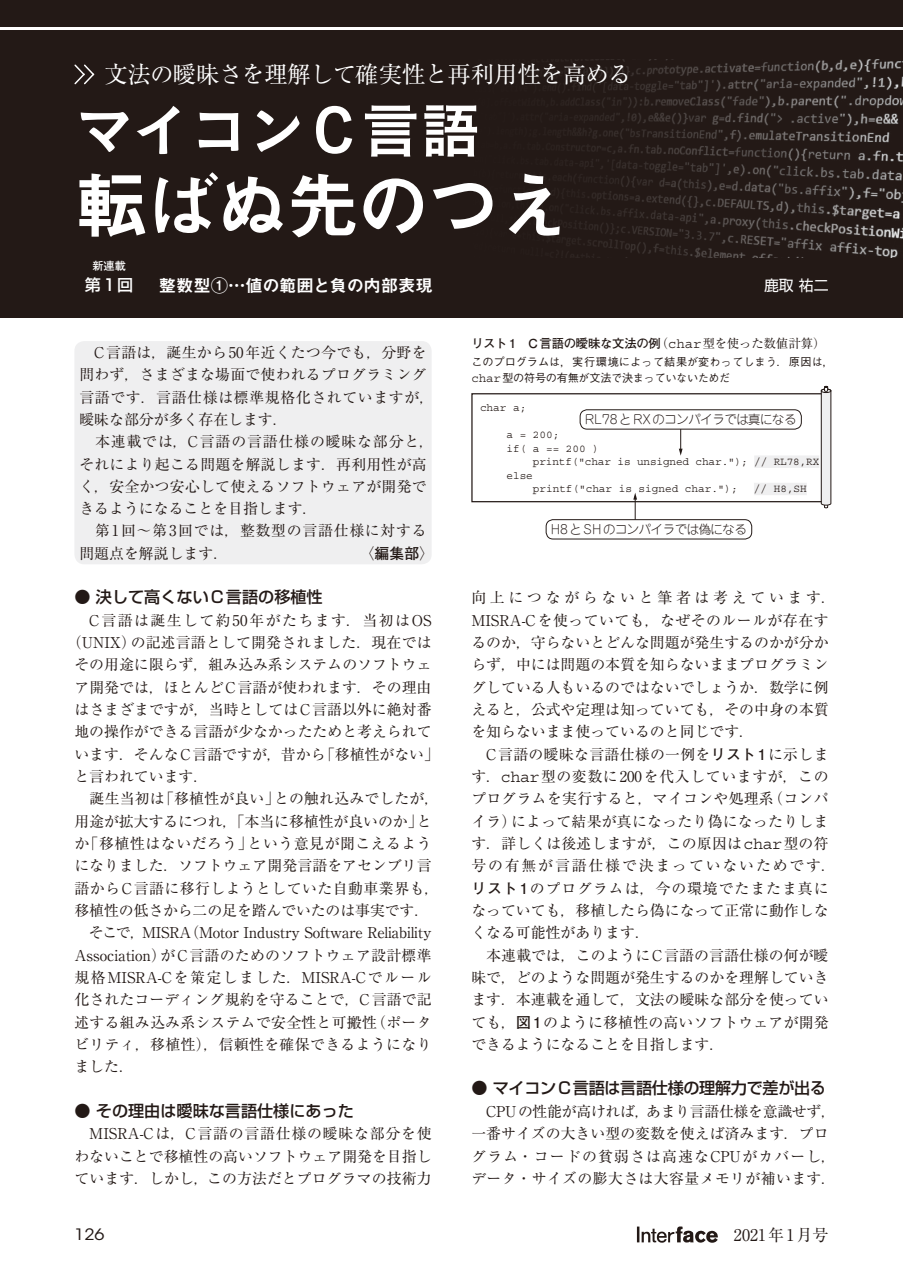
<style>
.page{position:relative;width:903px;height:1275px;background:#fff}
.page>*{position:absolute;margin:0;border:0;box-sizing:border-box;transform-origin:0 0}
.t1{font:73.15px "Midashi Go Pro MB31";letter-spacing:-.035em;color:#fff}
.t2{font:59.5px "Koburina Go Std W6";letter-spacing:-.02em;color:#fff}
.t3{font:23.45px "Ryumin Pro";letter-spacing:-.035em;color:#fff}
.t4{font:17.32px "Midashi Go Pro MB31";color:#fff}
.t5{font:500 16.1px "Shin Go Pro";color:#231916}
.t6{font:500 16.1px "Shin Go Pro";letter-spacing:-.02em;color:#231916}
.t7{font:16.1px "Ryumin Pro";color:#231916}
.t8{font:500 16.1px "Shin Go Pro";color:#fff}
.t9{font:15.58px "ITC Avant Garde Std";color:#231916;scale:1.11 1}
.t10{font:14.88px/22.4px "Ryumin Pro";letter-spacing:.005em;color:#231916}
.t11{font:14.88px "Ryumin Pro";letter-spacing:-.02em;color:#231916}
.t12{font:14.88px "Ryumin Pro";letter-spacing:.095em;color:#231916}
.t13{font:14.88px "Ryumin Pro";letter-spacing:.035em;color:#231916}
.t14{font:14.88px "Ryumin Pro";letter-spacing:.03em;color:#231916}
.t15{font:14.88px "Ryumin Pro";letter-spacing:.025em;color:#231916}
.t16{font:14.88px "Ryumin Pro";letter-spacing:.1em;color:#231916}
.t17{font:700 14.88px "Futo Go B101 Pro";color:#231916}
.t18{font:14.88px "Shin Go Pro";color:#fff}
.t19{font:300 12.42px "Jun 101 Pro";letter-spacing:-.035em;color:#231916}
.t20{font:700 12.42px "Futo Go B101 Pro";letter-spacing:-.035em;color:#231916}
.t21{font:500 11.2px/16.1px "Gothic BBB Pro";letter-spacing:-.005em;color:#231916}
.t22{font:700 11.2px "Futo Go B101 Pro";color:#fff}
.t23{font:11.03px "Courier Std";color:#231916}
.s1{font-family:"Ryumin Pro";font-weight:400}
.s2{font-family:"Courier Std";font-weight:400;font-size:13.83px}
.s3{font-family:"Courier Std";font-weight:400;font-size:12.42px}
.s4{font-family:"Futo Go B101 Pro";font-weight:700}
.s5{font-family:"Courier Std";font-size:16.45px}
</style>
<div class="page">
<svg style="left:637px;top:1226px;width:81px;height:17px"></svg>
<div style="left:74px;top:341px;width:358px;height:223px;background:#efeff0;border-radius:10px"></div>
<div style="left:0;top:0;width:903px;height:313px;background:#231916"></div>
<img style="left:567px;top:60px;width:336px;height:198px">
<div style="left:754px;top:455px;width:65px;height:13px;background:#efeff0"></div>
<div style="left:754px;top:483px;width:53px;height:12px;background:#efeff0"></div>
<div style="left:471px;top:393px;width:357px;height:109px;border:1px solid #231916"></div>
<hr style="left:680px;top:419px;width:1px;height:33px;background:#231916">
<svg style="left:679px;top:449px;width:3px;height:7px"></svg>
<div style="left:580px;top:410px;width:221px;height:19px;background:#fff;border-radius:7px"></div>
<div style="left:580px;top:409px;width:222px;height:20px;border:1px solid #231916;border-radius:7px"></div>
<hr style="left:635px;top:496px;width:1px;height:33px;background:#231916">
<svg style="left:633px;top:493px;width:4px;height:7px"></svg>
<div style="left:546px;top:520px;width:206px;height:19px;background:#fff;border-radius:7px"></div>
<div style="left:546px;top:519px;width:206px;height:20px;border:1px solid #231916;border-radius:7px"></div>
<hr style="left:0;top:27px;width:903px;height:3px;background:#fff">
<svg style="left:820px;top:386px;width:11px;height:122px"></svg>
<hr style="left:0;top:313px;width:902px;height:4px;background:#231916">
<svg style="left:74px;top:64px;width:21px;height:21px"></svg>
<h3 class="t3" style="left:104px;top:56px;width:529px">文法の曖昧さを理解して確実性と再利用性を高める</h3>
<h2 class="t2" style="left:74px;top:85px;width:407px">マイコンC言語</h2>
<h1 class="t1" style="left:74px;top:147px;width:498px">転ばぬ先のつえ</h1>
<p class="t22" style="left:92px;top:257px;width:35px">新連載</p>
<p class="t8" style="left:85px;top:272px;width:50px">第1回</p>
<p class="t4" style="left:159px;top:271px;width:276px">整数型①…値の範囲と負の内部表現</p>
<p class="t18" style="left:764px;top:273px;width:66px">鹿取 祐二</p>
<p class="t10" style="left:79px;top:340px;width:356px">　C言語は，誕生から50年近くたつ今でも，分野を問わず，さまざまな場面で使われるプログラミング言語です．言語仕様は標準規格化されていますが，曖昧な部分が多く存在します．<br>　本連載では，C言語の言語仕様の曖昧な部分と，それにより起こる問題を解説します．再利用性が高く，安全かつ安心して使えるソフトウェアが開発できるようになることを目指します．<br>　第1回〜第3回では，整数型の言語仕様に対する問題点を解説します．</p>
<p class="t17" style="left:360px;top:541px;width:76px"><span class="s1">〈</span>編集部<span class="s1">〉</span></p>
<p class="t5" style="left:74px;top:584px;width:250px">● 決して高くないC言語の移植性</p>
<p class="t16" style="left:89px;top:608px;width:344px">C言語は誕生して約50年がたちます．当初はOS</p>
<p class="t10" style="left:67px;top:630px;width:366px">（UNIX）の記述言語として開発されました．現在では</p>
<p class="t10" style="left:74px;top:653px;width:359px">その用途に限らず，組み込み系システムのソフトウェ</p>
<p class="t10" style="left:74px;top:675px;width:359px">ア開発では，ほとんどC言語が使われます．その理由</p>
<p class="t10" style="left:74px;top:697px;width:359px">はさまざまですが，当時としてはC言語以外に絶対番</p>
<p class="t10" style="left:74px;top:720px;width:359px">地の操作ができる言語が少なかったためと考えられて</p>
<p class="t10" style="left:74px;top:742px;width:366px">います．そんなC言語ですが，昔から「移植性がない」</p>
<p class="t10" style="left:74px;top:764px;width:135px">と言われています．</p>
<p class="t10" style="left:74px;top:787px;width:366px">　誕生当初は「移植性が良い」との触れ込みでしたが，</p>
<p class="t10" style="left:74px;top:809px;width:359px">用途が拡大するにつれ，「本当に移植性が良いのか」と</p>
<p class="t13" style="left:74px;top:832px;width:359px">か「移植性はないだろう」という意見が聞こえるよう</p>
<p class="t10" style="left:74px;top:854px;width:359px">になりました．ソフトウェア開発言語をアセンブリ言</p>
<p class="t14" style="left:74px;top:876px;width:366px">語からC言語に移行しようとしていた自動車業界も，</p>
<p class="t10" style="left:74px;top:898px;width:356px">移植性の低さから二の足を踏んでいたのは事実です．</p>
<p class="t11" style="left:74px;top:921px;width:359px">　そこで，MISRA（Motor Industry Software Reliability</p>
<p class="t10" style="left:74px;top:943px;width:359px">Association）がC言語のためのソフトウェア設計標準</p>
<p class="t12" style="left:74px;top:966px;width:359px">規格MISRA-Cを策定しました．MISRA-Cでルール</p>
<p class="t10" style="left:74px;top:987px;width:359px">化されたコーディング規約を守ることで，C言語で記</p>
<p class="t10" style="left:74px;top:1010px;width:359px">述する組み込み系システムで安全性と可搬性（ポータ</p>
<p class="t15" style="left:74px;top:1033px;width:359px">ビリティ，移植性），信頼性を確保できるようになり</p>
<p class="t10" style="left:74px;top:1054px;width:61px">ました．</p>
<p class="t5" style="left:74px;top:1097px;width:281px">● その理由は曖昧な言語仕様にあった</p>
<p class="t10" style="left:74px;top:1121px;width:359px;text-align:justify;text-indent:15px">MISRA-Cは，C言語の言語仕様の曖昧な部分を使わないことで移植性の高いソフトウェア開発を目指しています．しかし，この方法だとプログラマの技術力</p>
<p class="t20" style="left:471px;top:334px;width:356px">リスト1　C言語の曖昧な文法の例<span class="s1">（</span><span class="s2">char</span><span class="s1">型を使った数値計算）</span></p>
<p class="t21" style="left:471px;top:352px;width:364px">このプログラムは，実行環境によって結果が変わってしまう．原因は，<span class="s3">char</span> 型の符号の有無が文法で決まっていないためだ</p>
<p class="t23" style="left:480px;top:401px;width:48px">char a;</p>
<p class="t23" style="left:506px;top:428px;width:54px">a = 200;</p>
<p class="t23" style="left:506px;top:442px;width:94px">if( a == 200 )</p>
<p class="t23" style="left:533px;top:456px;width:288px">printf("char is unsigned char."); // RL78,RX</p>
<p class="t23" style="left:506px;top:469px;width:28px">else</p>
<p class="t23" style="left:533px;top:483px;width:206px">printf("char is signed char.");</p>
<p class="t23" style="left:754px;top:483px;width:54px">// H8,SH</p>
<p class="t19" style="left:585px;top:410px;width:213px">RL78 と RX のコンパイラでは真になる</p>
<p class="t19" style="left:551px;top:519px;width:198px">H8 と SH のコンパイラでは偽になる</p>
<p class="t10" style="left:471px;top:586px;width:366px">向上につながらないと筆者は考えています．<br>MISRA-Cを使っていても，なぜそのルールが存在するのか，守らないとどんな問題が発生するのかが分からず，中には問題の本質を知らないままプログラミングしている人もいるのではないでしょうか．数学に例えると，公式や定理は知っていても，その中身の本質を知らないまま使っているのと同じです．<br>　C言語の曖昧な言語仕様の一例を<span class="s4">リスト1</span>に示します．<span class="s5">char</span>型の変数に200を代入していますが，このプログラムを実行すると，マイコンや処理系（コンパイラ）によって結果が真になったり偽になったりします．詳しくは後述しますが，この原因は<span class="s5">char</span>型の符号の有無が言語仕様で決まっていないためです．<span class="s4">リスト1</span>のプログラムは，今の環境でたまたま真になっていても，移植したら偽になって正常に動作しなくなる可能性があります．<br>　本連載では，このようにC言語の言語仕様の何が曖昧で，どのような問題が発生するのかを理解していきます．本連載を通して，文法の曖昧な部分を使っていても，<span class="s4">図1</span>のように移植性の高いソフトウェアが開発できるようになることを目指します．</p>
<p class="t6" style="left:471px;top:1075px;width:356px">● マイコンC言語は言語仕様の理解力で差が出る</p>
<p class="t10" style="left:471px;top:1099px;width:366px;text-indent:15px">CPUの性能が高ければ，あまり言語仕様を意識せず，一番サイズの大きい型の変数を使えば済みます．プログラム・コードの貧弱さは高速なCPUがカバーし，データ・サイズの膨大さは大容量メモリが補います．</p>
<p class="t9" style="left:74px;top:1225px;width:29px">126</p>
<p class="t7" style="left:718px;top:1222px;width:112px">　2021年1月号</p>
</div>
